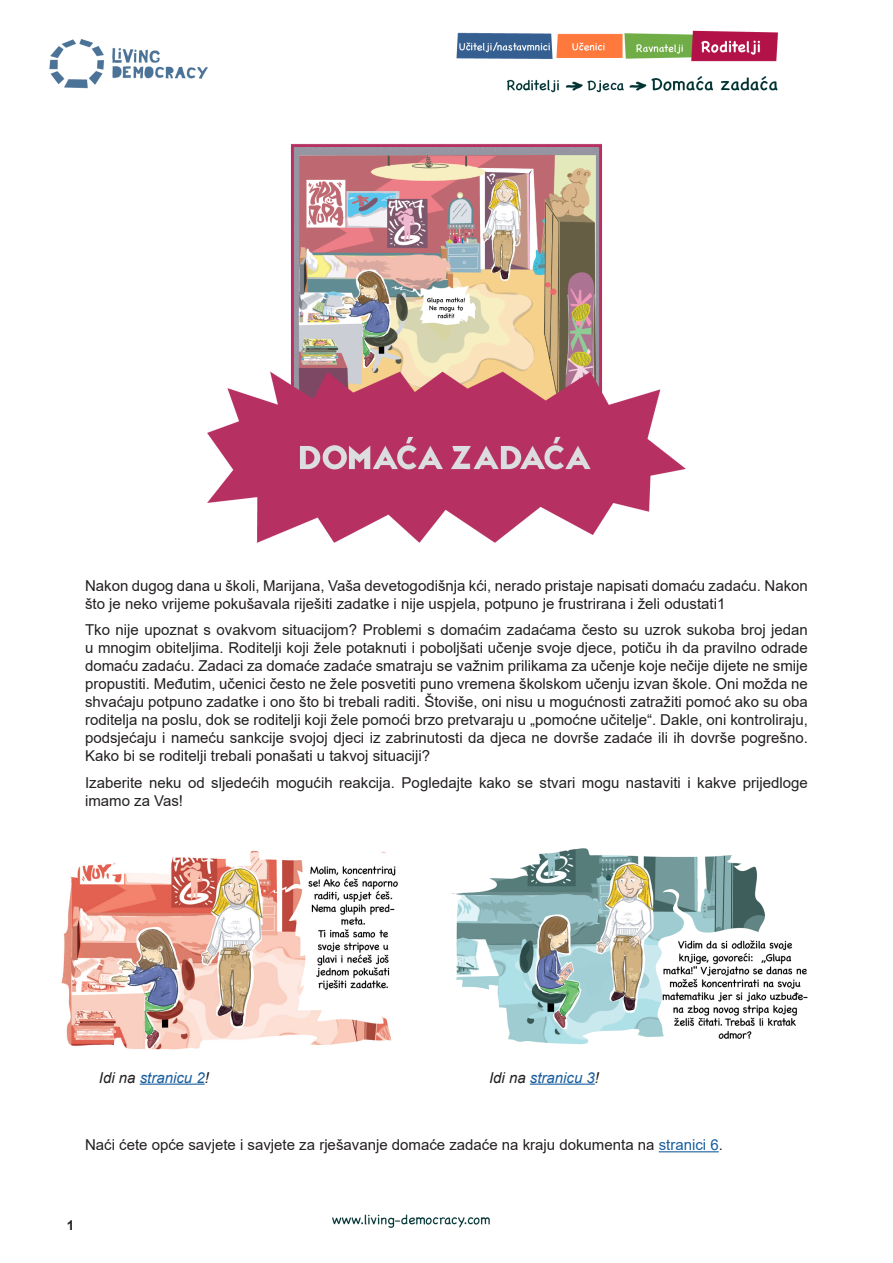
<style>
.page{position:relative;width:893px;height:1263px;background:#fff}
.page>*{position:absolute;margin:0;border:0;box-sizing:border-box;transform-origin:0 0}
.t1{font:15px/18px "Arial";color:#231f20}
.t2{font:italic 15px "Arial";color:#175d9e}
.t3{font:700 13.5px "Arial";color:#231f20}
.s1{color:#231f20}
.s2{color:#175d9e}
</style>
<div class="page">
<img style="left:49px;top:30px;width:730px;height:1198px">
<hr style="left:140px;top:1083px;width:65px;height:2px;background:#175d9e">
<img style="left:449px;top:842px;width:359px;height:214px">
<hr style="left:530px;top:1083px;width:65px;height:2px;background:#175d9e">
<img style="left:56px;top:844px;width:359px;height:212px">
<img style="left:49px;top:128px;width:730px;height:425px">
<hr style="left:659px;top:1151px;width:60px;height:1px;background:#175d9e">
<p class="t1" style="left:85px;top:576px;width:724px">Nakon dugog dana u školi, Marijana, Vaša devetogodišnja kći, nerado pristaje napisati domaću zadaću. Nakon što je neko vrijeme pokušavala riješiti zadatke i nije uspjela, potpuno je frustrirana i želi odustati1</p>
<p class="t1" style="left:85px;top:621px;width:724px;text-align:justify">Tko nije upoznat s ovakvom situacijom? Problemi s domaćim zadaćama često su uzrok sukoba broj jedan u mnogim obiteljima. Roditelji koji žele potaknuti i poboljšati učenje svoje djece, potiču ih da pravilno odrade domaću zadaću. Zadaci za domaće zadaće smatraju se važnim prilikama za učenje koje nečije dijete ne smije propustiti. Međutim, učenici često ne žele posvetiti puno vremena školskom učenju izvan škole. Oni možda ne shvaćaju potpuno zadatke i ono što bi trebali raditi. Štoviše, oni nisu u mogućnosti zatražiti pomoć ako su oba roditelja na poslu, dok se roditelji koji žele pomoći brzo pretvaraju u „pomoćne učitelje“. Dakle, oni kontroliraju, podsjećaju i nameću sankcije svojoj djeci iz zabrinutosti da djeca ne dovrše zadaće ili ih dovrše pogrešno.<br>Kako bi se roditelji trebali ponašati u takvoj situaciji?</p>
<p class="t1" style="left:85px;top:773px;width:724px">Izaberite neku od sljedećih mogućih reakcija. Pogledajte kako se stvari mogu nastaviti i kakve prijedloge imamo za Vas!</p>
<p class="t2" style="left:99px;top:1067px;width:112px"><span class="s1">Idi na</span> stranicu 2<span class="s1">!</span></p>
<p class="t2" style="left:489px;top:1067px;width:112px"><span class="s1">Idi na</span> stranicu 3<span class="s1">!</span></p>
<p class="t1" style="left:85px;top:1136px;width:639px">Naći ćete opće savjete i savjete za rješavanje domaće zadaće na kraju dokumenta na <span class="s2">stranici 6</span>.</p>
<p class="t3" style="left:67px;top:1216px;width:9px">1</p>
</div>
